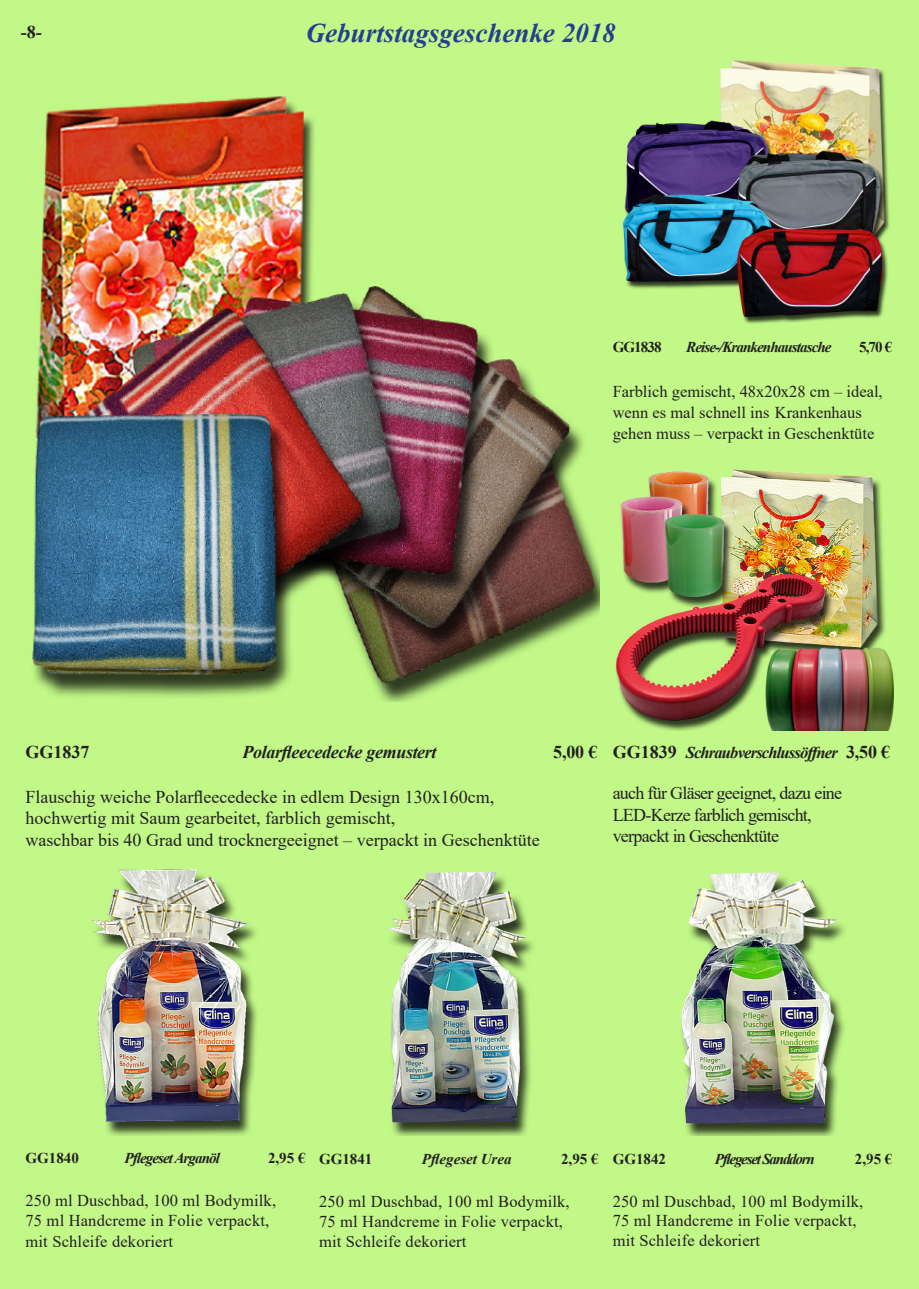
<style>
.page{position:relative;width:919px;height:1289px;background:#fff}
.page>*{position:absolute;margin:0;border:0;box-sizing:border-box;transform-origin:0 0}
.t1{font:italic 700 27px "Times New Roman";color:#253f8e}
.t2{font:18px "Times New Roman";color:#231f20}
.t3{font:18px "Times New Roman";letter-spacing:-.04em;color:#231f20}
.t4{font:italic 700 18px "Times New Roman";letter-spacing:-.02em;color:#231f20}
.t5{font:700 18px "Times New Roman";color:#231f20}
.t6{font:16.5px/21px "Times New Roman";letter-spacing:.01em;color:#231f20}
.t7{font:italic 700 16.5px "Times New Roman";letter-spacing:-.05em;color:#231f20}
.t8{font:700 15px "Times New Roman";color:#231f20}
.t9{font:italic 700 15px "Times New Roman";letter-spacing:-.06em;color:#231f20}
.t10{font:italic 700 15px "Times New Roman";letter-spacing:-.08em;color:#231f20}
.t11{font:italic 700 15px "Times New Roman";color:#231f20}
.s1{font-style:normal;font-size:18px}
</style>
<div class="page">
<div style="left:0;top:0;width:918px;height:1288px;background:#c2f888"></div>
<img style="left:612px;top:461px;width:281px;height:269px">
<img style="left:26px;top:866px;width:280px;height:269px">
<img style="left:319px;top:866px;width:281px;height:269px">
<img style="left:612px;top:866px;width:281px;height:269px">
<img style="left:612px;top:55px;width:281px;height:269px">
<img style="left:26px;top:86px;width:574px;height:615px">
<p class="t5" style="left:21px;top:19px;width:22px">-8-</p>
<p class="t1" style="left:306px;top:14px;width:311px">Geburtstagsgeschenke 2018</p>
<p class="t8" style="left:612px;top:336px;width:50px">GG1838</p>
<p class="t9" style="left:686px;top:337px;width:147px">Reise-/Krankenhaustasche</p>
<p class="t8" style="left:859px;top:336px;width:34px">5,70 €</p>
<p class="t6" style="left:612px;top:381px;width:271px">Farblich gemischt, 48x20x28 cm – ideal, wenn es mal schnell ins Krankenhaus gehen muss – verpackt in Geschenktüte</p>
<p class="t5" style="left:26px;top:738px;width:66px">GG1837</p>
<p class="t4" style="left:243px;top:739px;width:195px">Polarfleecedecke gemustert</p>
<p class="t5" style="left:553px;top:738px;width:46px">5,00 €</p>
<p class="t2" style="left:26px;top:783px;width:470px">Flauschig weiche Polarfleecedecke in edlem Design 130x160cm,</p>
<p class="t2" style="left:26px;top:805px;width:371px">hochwertig mit Saum gearbeitet, farblich gemischt,</p>
<p class="t2" style="left:26px;top:827px;width:516px">waschbar bis 40 Grad und trocknergeeignet – verpackt in Geschenktüte</p>
<p class="t7" style="left:612px;top:740px;width:279px"><span class="s1">GG1839</span> Schraubverschlussöffner <span class="s1">3,50 €</span></p>
<p class="t3" style="left:612px;top:780px;width:231px">auch für Gläser geeignet, dazu eine</p>
<p class="t3" style="left:612px;top:801px;width:200px">LED-Kerze farblich gemischt,</p>
<p class="t3" style="left:612px;top:823px;width:168px">verpackt in Geschenktüte</p>
<p class="t8" style="left:26px;top:1147px;width:55px">GG1840</p>
<p class="t9" style="left:124px;top:1147px;width:97px">Pflegeset Arganöl</p>
<p class="t8" style="left:268px;top:1147px;width:39px">2,95 €</p>
<p class="t6" style="left:26px;top:1189px;width:252px">250 ml Duschbad, 100 ml Bodymilk,</p>
<p class="t6" style="left:26px;top:1209px;width:245px">75 ml Handcreme in Folie verpackt, mit Schleife dekoriert</p>
<p class="t8" style="left:319px;top:1148px;width:55px">GG1841</p>
<p class="t11" style="left:422px;top:1148px;width:91px">Pflegeset Urea</p>
<p class="t8" style="left:561px;top:1148px;width:39px">2,95 €</p>
<p class="t6" style="left:319px;top:1190px;width:252px">250 ml Duschbad, 100 ml Bodymilk,</p>
<p class="t6" style="left:319px;top:1210px;width:245px">75 ml Handcreme in Folie verpackt,</p>
<p class="t6" style="left:319px;top:1230px;width:149px">mit Schleife dekoriert</p>
<p class="t8" style="left:612px;top:1147px;width:55px">GG1842</p>
<p class="t10" style="left:714px;top:1148px;width:102px">Pflegeset Sanddorn</p>
<p class="t8" style="left:854px;top:1147px;width:39px">2,95 €</p>
<p class="t6" style="left:612px;top:1189px;width:252px">250 ml Duschbad, 100 ml Bodymilk,</p>
<p class="t6" style="left:612px;top:1209px;width:245px">75 ml Handcreme in Folie verpackt,</p>
<p class="t6" style="left:612px;top:1229px;width:149px">mit Schleife dekoriert</p>
</div>
